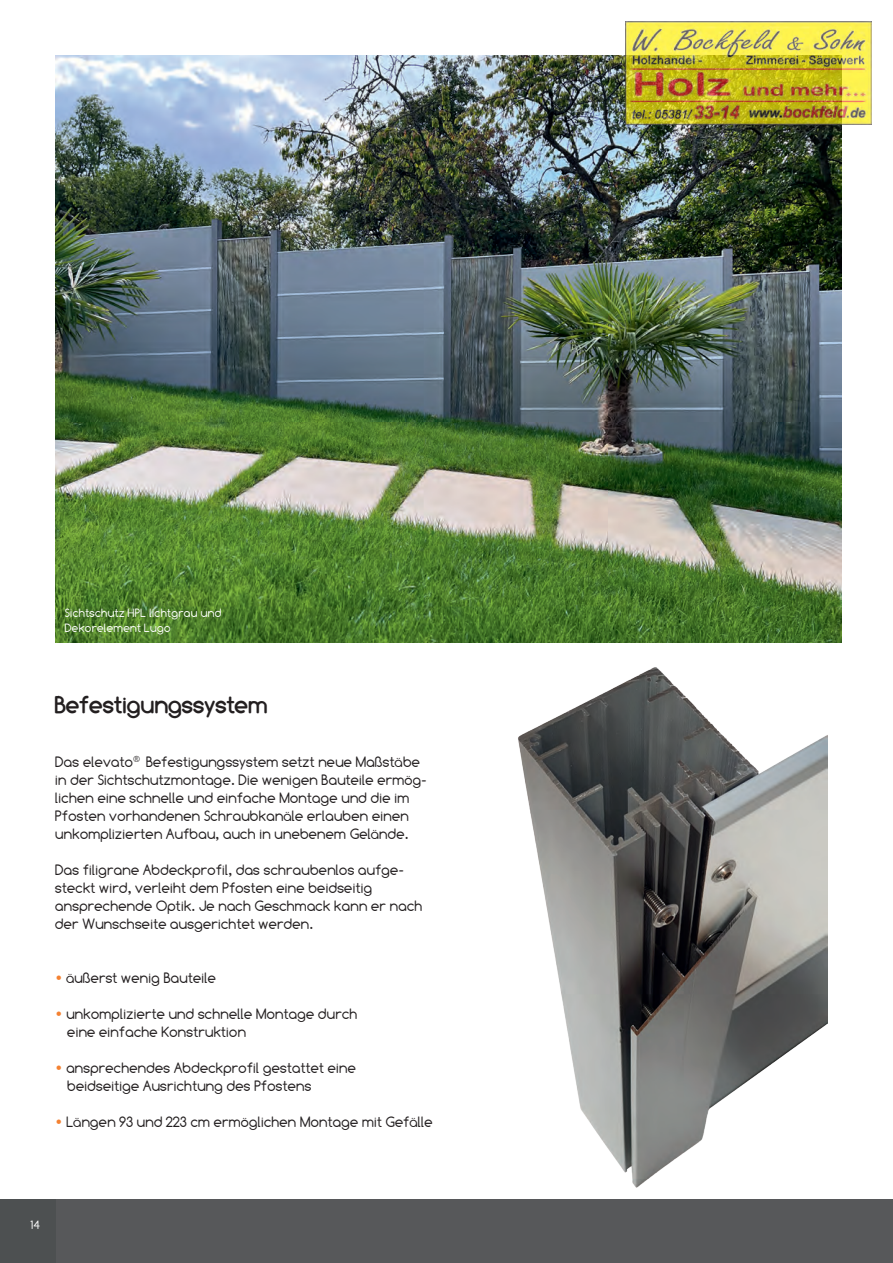
<style>
.page{position:relative;width:893px;height:1263px;background:#fff}
.page>*{position:absolute;margin:0;border:0;box-sizing:border-box;transform-origin:0 0}
.t1{font:700 24px "Comfortaa";color:#231f20}
.t2{font:15px/18px "Comfortaa";letter-spacing:-.01em;color:#231f20}
.t3{font:12px/15px "Comfortaa";color:#fff}
.s1{color:#f48232}
</style>
<div class="page">
<div style="left:0;top:1199px;width:893px;height:64px;background:#57585a"></div>
<div style="left:0;top:1199px;width:56px;height:64px;background:#4d5051"></div>
<img style="left:500px;top:642px;width:328px;height:546px">
<img style="left:55px;top:55px;width:787px;height:587px">
<img style="left:625px;top:21px;width:247px;height:104px">
<p class="t3" style="left:65px;top:605px;width:159px">Sichtschutz HPL lichtgrau und<br>Dekorelement Lugo</p>
<h1 class="t1" style="left:55px;top:691px;width:215px">Befestigungssystem</h1>
<p class="t2" style="left:55px;top:753px;width:373px">Das elevato<sup>®</sup> Befestigungssystem setzt neue Maßstäbe in der Sichtschutzmontage. Die wenigen Bauteile ermög&shy;lichen eine schnelle und einfache Montage und die im Pfosten vorhandenen Schraubkanäle erlauben einen unkomplizierten Aufbau, auch in unebenem Gelände.</p>
<p class="t2" style="left:55px;top:861px;width:369px">Das filigrane Abdeckprofil, das schraubenlos aufge&shy;steckt wird, verleiht dem Pfosten eine beidseitig ansprechende Optik. Je nach Geschmack kann er nach der Wunschseite ausgerichtet werden.</p>
<p class="t2" style="left:55px;top:969px;width:163px"><span class="s1">•</span> äußerst wenig Bauteile</p>
<p class="t2" style="left:67px;top:1005px;width:292px;text-indent:-12px"><span class="s1">•</span> unkomplizierte und schnelle Montage durch eine einfache Konstruktion</p>
<p class="t2" style="left:67px;top:1059px;width:290px;text-indent:-12px"><span class="s1">•</span> ansprechendes Abdeckprofil gestattet eine beidseitige Ausrichtung des Pfostens</p>
<p class="t2" style="left:55px;top:1113px;width:379px"><span class="s1">•</span> Längen 93 und 223 cm ermöglichen Montage mit Gefälle</p>
<p class="t3" style="left:31px;top:1217px;width:11px">14</p>
</div>
